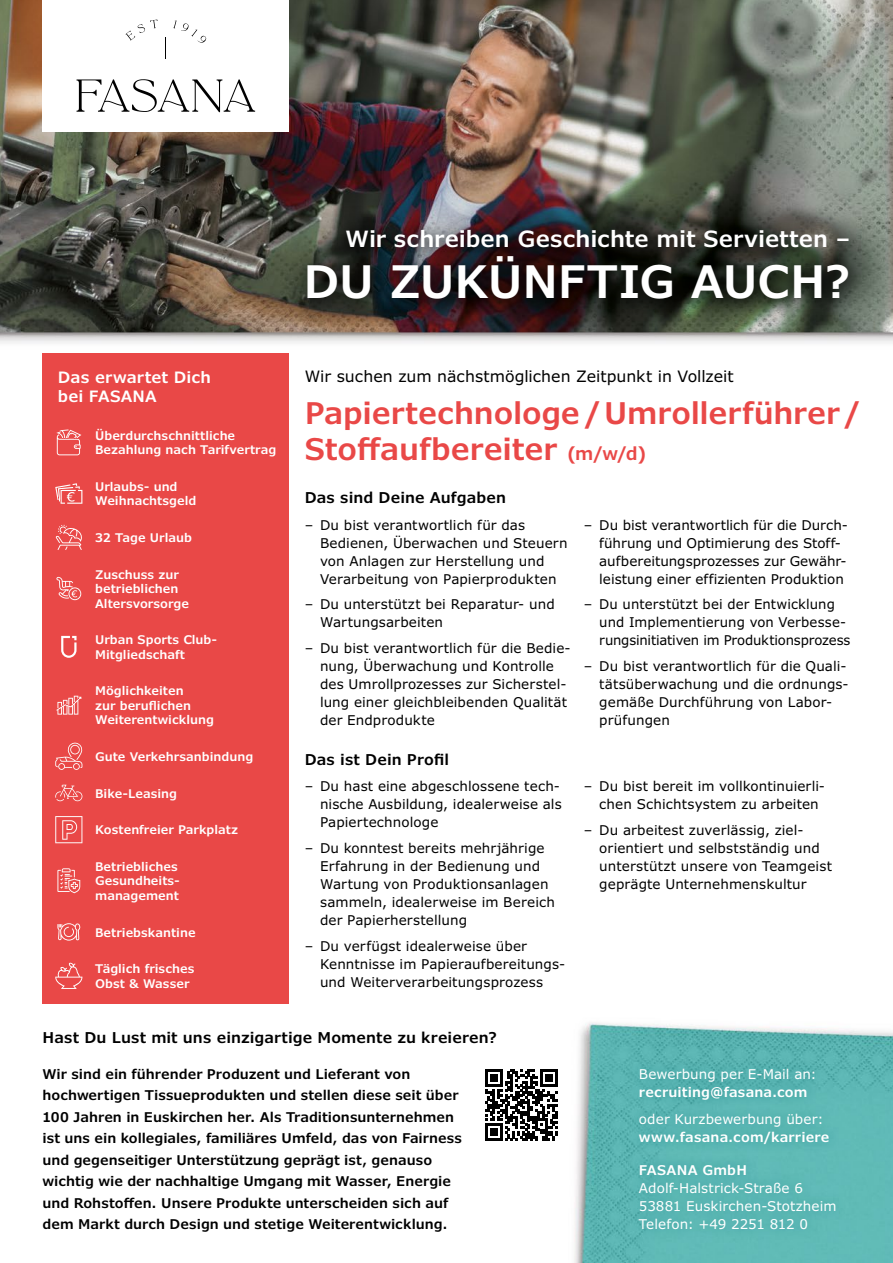
<style>
.page{position:relative;width:893px;height:1263px;background:#fff}
.page>*{position:absolute;margin:0;border:0;box-sizing:border-box;transform-origin:0 0}
.t1{font:600 45px "Verdana Pro";letter-spacing:-.005em;color:#fff}
.t2{font:600 30px/36px "Verdana Pro";letter-spacing:-.005em;color:#e94847}
.t3{font:600 22.5px "Verdana Pro";letter-spacing:-.005em;color:#fff}
.t4{font:15.75px "Verdana Pro";color:#000}
.t5{font:600 15.75px/18.9px "Verdana Pro";letter-spacing:.005em;color:#fff}
.t6{font:600 15px "Verdana Pro";letter-spacing:.005em;color:#000}
.t7{font:13.5px/18px "Verdana Pro";letter-spacing:.005em;color:#000}
.t8{font:600 13.5px/21.5px "Verdana Pro";color:#000}
.t9{font:13.5px/18px "Verdana Pro";letter-spacing:.005em;color:#fff}
.t10{font:600 13.5px "Verdana Pro";letter-spacing:.015em;color:#fff}
.t11{font:600 12px/14.4px "Verdana Pro";color:#fff}
.s1{font-size:18px}
</style>
<div class="page">
<img style="left:0;top:0;width:893px;height:1263px">
<div style="left:43px;top:353px;width:246px;height:650px;background:#e94847"></div>
<div style="left:629px;top:1057px;width:211px;height:97px;background:#57b3b1"></div>
<div style="left:629px;top:1153px;width:218px;height:87px;background:#59b6b3"></div>
<div style="left:277px;top:202px;width:600px;height:126px;background:#000;opacity:.9"></div>
<svg style="left:57px;top:868px;width:23px;height:25px"></svg>
<svg style="left:56px;top:429px;width:25px;height:26px"></svg>
<svg style="left:56px;top:525px;width:26px;height:25px"></svg>
<svg style="left:56px;top:577px;width:25px;height:23px"></svg>
<svg style="left:57px;top:923px;width:23px;height:17px"></svg>
<svg style="left:56px;top:696px;width:25px;height:19px"></svg>
<svg style="left:55px;top:785px;width:27px;height:16px"></svg>
<svg style="left:55px;top:816px;width:27px;height:27px"></svg>
<svg style="left:55px;top:743px;width:27px;height:27px"></svg>
<svg style="left:55px;top:483px;width:27px;height:21px"></svg>
<svg style="left:61px;top:636px;width:16px;height:22px"></svg>
<svg style="left:55px;top:962px;width:27px;height:27px"></svg>
<svg style="left:485px;top:1069px;width:73px;height:72px"></svg>
<div style="left:43px;top:0;width:246px;height:132px;background:#fff"></div>
<svg style="left:126px;top:20px;width:32px;height:21px"></svg>
<svg style="left:173px;top:20px;width:33px;height:23px"></svg>
<svg style="left:77px;top:79px;width:178px;height:33px"></svg>
<p class="t5" style="left:58px;top:368px;width:155px">Das erwartet Dich bei FASANA</p>
<p class="t11" style="left:95px;top:428px;width:183px">Überdurchschnittliche<br>Bezahlung nach Tarifvertrag</p>
<p class="t11" style="left:95px;top:479px;width:103px">Urlaubs- und<br>Weihnachtsgeld</p>
<p class="t11" style="left:95px;top:531px;width:98px">32 Tage Urlaub</p>
<p class="t11" style="left:95px;top:567px;width:95px">Zuschuss zur betrieblichen<br>Altersvorsorge</p>
<p class="t11" style="left:95px;top:633px;width:124px">Urban Sports Club-<br>Mitgliedschaft</p>
<p class="t11" style="left:95px;top:684px;width:120px">Möglichkeiten<br>zur beruflichen<br>Weiterentwicklung</p>
<p class="t11" style="left:95px;top:749px;width:160px">Gute Verkehrsanbindung</p>
<p class="t11" style="left:95px;top:786px;width:83px">Bike-Leasing</p>
<p class="t11" style="left:95px;top:823px;width:144px">Kostenfreier Parkplatz</p>
<p class="t11" style="left:95px;top:859px;width:86px">Betriebliches<br>Gesundheits&shy;management</p>
<p class="t11" style="left:95px;top:925px;width:102px">Betriebskantine</p>
<p class="t11" style="left:95px;top:962px;width:101px">Täglich frisches<br>Obst &amp; Wasser</p>
<h3 class="t3" style="left:346px;top:224px;width:506px">Wir schreiben Geschichte mit Servietten –</h3>
<h1 class="t1" style="left:303px;top:253px;width:549px">DU ZUKÜNFTIG AUCH?</h1>
<p class="t4" style="left:305px;top:366px;width:430px">Wir suchen zum nächstmöglichen Zeitpunkt in Vollzeit</p>
<h2 class="t2" style="left:305px;top:395px;width:557px">Papiertechnologe/Umrollerführer/<br>Stoffaufbereiter <span class="s1">(m/w/d)</span></h2>
<p class="t6" style="left:305px;top:488px;width:203px">Das sind Deine Aufgaben</p>
<p class="t7" style="left:320px;top:516px;width:249px;text-indent:-15px">– Du bist verantwortlich für das Bedienen, Überwachen und Steuern von Anlagen zur Herstellung und Verarbeitung von Papierprodukten</p>
<p class="t7" style="left:320px;top:596px;width:236px;text-indent:-15px">– Du unterstützt bei Reparatur- und<br>Wartungsarbeiten</p>
<p class="t7" style="left:320px;top:639px;width:252px;text-indent:-15px">– Du bist verantwortlich für die Bedie&shy;nung, Überwachung und Kontrolle des Umrollprozesses zur Sicherstel&shy;lung einer gleichbleibenden Qualität der Endprodukte</p>
<p class="t6" style="left:305px;top:750px;width:146px">Das ist Dein Profil</p>
<p class="t7" style="left:320px;top:778px;width:243px;text-indent:-15px">– Du hast eine abgeschlossene tech&shy;nische Ausbildung, idealerweise als<br>Papiertechnologe</p>
<p class="t7" style="left:320px;top:839px;width:236px;text-indent:-15px">– Du konntest bereits mehrjährige<br>Erfahrung in der Bedienung und<br>Wartung von Produktionsanlagen sammeln, idealerweise im Bereich der Papierherstellung</p>
<p class="t7" style="left:320px;top:937px;width:247px;text-indent:-15px">– Du verfügst idealerweise über<br>Kenntnisse im Papieraufbereitungs&shy;und Weiterverarbeitungsprozess</p>
<p class="t7" style="left:599px;top:516px;width:250px;text-indent:-15px">– Du bist verantwortlich für die Durch&shy;führung und Optimierung des Stoff&shy;aufbereitungsprozesses zur Gewähr&shy;leistung einer effizienten Produktion</p>
<p class="t7" style="left:599px;top:596px;width:253px;text-indent:-15px">– Du unterstützt bei der Entwicklung und Implementierung von Verbesse&shy;rungsinitiativen im Produktionsprozess</p>
<p class="t7" style="left:599px;top:657px;width:251px;text-indent:-15px">– Du bist verantwortlich für die Quali&shy;tätsüberwachung und die ordnungs&shy;gemäße Durchführung von Labor&shy;prüfungen</p>
<p class="t7" style="left:599px;top:777px;width:227px;text-indent:-15px">– Du bist bereit im vollkontinuierli&shy;chen Schichtsystem zu arbeiten</p>
<p class="t7" style="left:599px;top:821px;width:234px;text-indent:-15px">– Du arbeitest zuverlässig, ziel&shy;orientiert und selbstständig und unterstützt unsere von Teamgeist geprägte Unternehmenskultur</p>
<p class="t6" style="left:43px;top:1027px;width:456px">Hast Du Lust mit uns einzigartige Momente zu kreieren?</p>
<p class="t8" style="left:43px;top:1063px;width:421px">Wir sind ein führender Produzent und Lieferant von hochwertigen Tissueprodukten und stellen diese seit über 100 Jahren in Euskirchen her. Als Traditionsunternehmen ist uns ein kollegiales, familiäres Umfeld, das von Fairness und gegenseitiger Unterstützung geprägt ist, genauso wichtig wie der nachhaltige Umgang mit Wasser, Energie und Rohstoffen. Unsere Produkte unterscheiden sich auf dem Markt durch Design und stetige Weiterentwicklung.</p>
<p class="t9" style="left:639px;top:1065px;width:179px">Bewerbung per E-Mail an:</p>
<p class="t10" style="left:639px;top:1083px;width:170px">recruiting@fasana.com</p>
<p class="t9" style="left:639px;top:1110px;width:186px">oder Kurzbewerbung über:</p>
<p class="t10" style="left:639px;top:1128px;width:192px">www.fasana.com/karriere</p>
<p class="t10" style="left:639px;top:1161px;width:110px">FASANA GmbH</p>
<p class="t9" style="left:639px;top:1179px;width:199px">Adolf-Halstrick-Straße 6<br>53881 Euskirchen-Stotzheim<br>Telefon: +49 2251 812 0</p>
</div>
